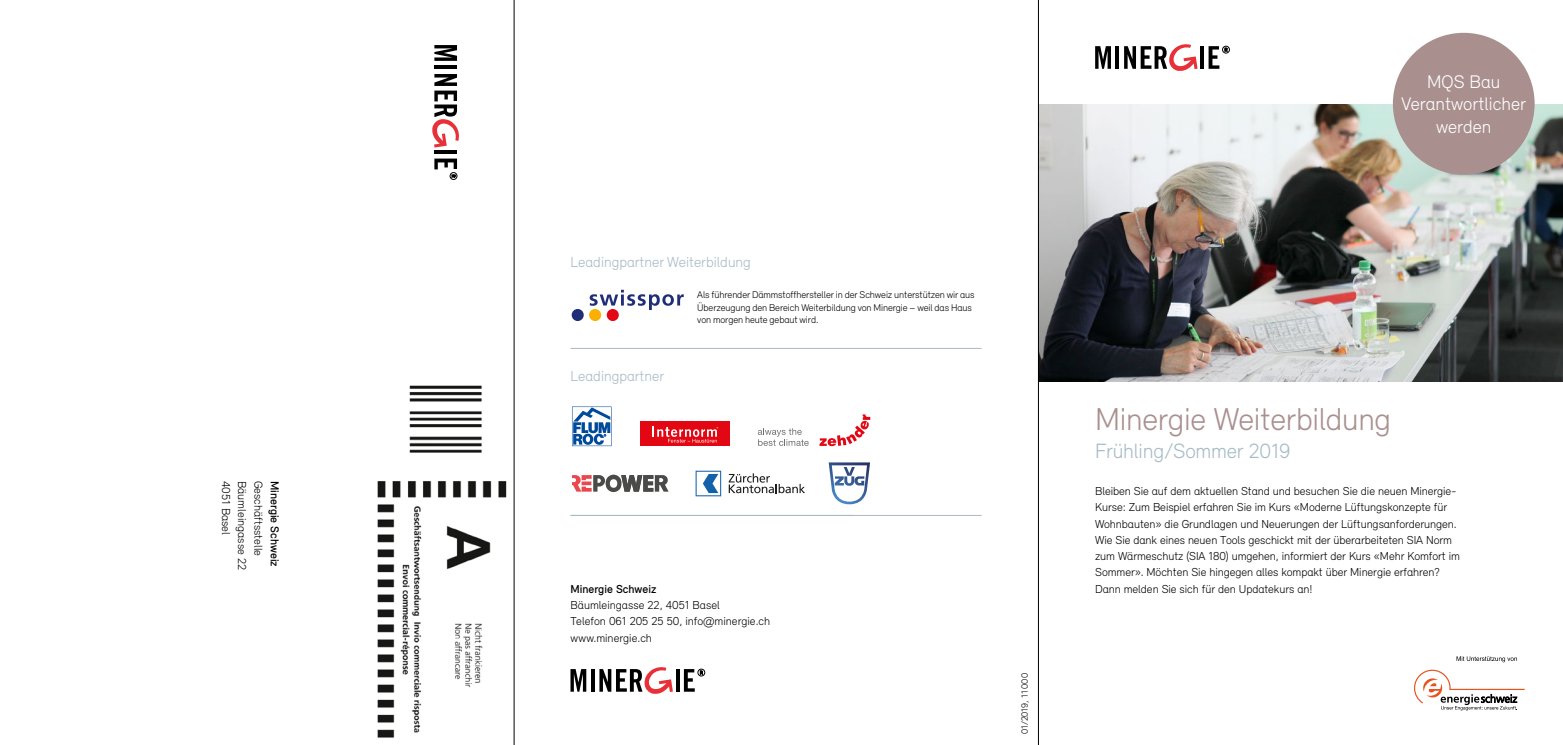
<style>
.page{position:relative;width:1563px;height:745px;background:#fff}
.page>*{position:absolute;margin:0;border:0;box-sizing:border-box;transform-origin:0 0}
.t1{font:300 32.5px "Relevant";letter-spacing:-.01em;color:#a9908f}
.t2{font:300 21.25px "Relevant";letter-spacing:-.01em;color:#a7bbc5}
.t3{font:300 18.75px/22.5px "Relevant";color:#fff;text-align:center}
.t4{font:300 15px "Relevant";color:#a7bbc5}
.t5{font:300 11.88px/16.2px "Relevant";letter-spacing:-.005em;color:#000}
.t6{font:500 11.88px "Relevant";color:#000}
.t7{font:300 10px/12.5px "Relevant";letter-spacing:-.01em;color:#000}
.t8{font:300 9.38px "Relevant";color:#000}
</style>
<div class="page">
<img style="left:1039px;top:105px;width:524px;height:276px">
<div style="left:1393px;top:33px;width:141px;height:142px;background:#a9908f;border-radius:50%"></div>
<hr style="left:570px;top:348px;width:411px;height:1px;background:#a7bbc5">
<svg style="left:590px;top:289px;width:94px;height:21px"></svg>
<div style="left:572px;top:309px;width:12px;height:12px;background:#1f2e77;border-radius:50%"></div>
<div style="left:589px;top:309px;width:12px;height:12px;background:#f9b000;border-radius:50%"></div>
<div style="left:607px;top:309px;width:12px;height:12px;background:#e30613;border-radius:50%"></div>
<svg style="left:1456px;top:656px;width:61px;height:5px"></svg>
<svg style="left:1414px;top:669px;width:111px;height:41px"></svg>
<img style="left:377px;top:350px;width:137px;height:394px">
<hr style="left:570px;top:515px;width:411px;height:1px;background:#a7bbc5">
<svg style="left:572px;top:406px;width:39px;height:40px"></svg>
<div style="left:640px;top:421px;width:89px;height:25px;background:#e30613"></div>
<svg style="left:652px;top:426px;width:66px;height:16px"></svg>
<svg style="left:819px;top:414px;width:51px;height:32px"></svg>
<svg style="left:758px;top:428px;width:50px;height:17px"></svg>
<svg style="left:828px;top:462px;width:42px;height:42px"></svg>
<svg style="left:695px;top:470px;width:26px;height:26px"></svg>
<svg style="left:729px;top:473px;width:76px;height:20px"></svg>
<svg style="left:572px;top:474px;width:96px;height:17px"></svg>
<svg style="left:1095px;top:46px;width:16px;height:23px"></svg>
<hr style="left:1115px;top:46px;width:4px;height:23px;background:#000">
<hr style="left:1200px;top:46px;width:4px;height:23px;background:#000">
<svg style="left:1124px;top:44px;width:73px;height:27px"></svg>
<div style="left:1222px;top:46px;width:8px;height:7px;border:1px solid #000;border-radius:50%"></div>
<svg style="left:1208px;top:46px;width:19px;height:23px"></svg>
<svg style="left:570px;top:669px;width:16px;height:22px"></svg>
<hr style="left:591px;top:668px;width:4px;height:23px;background:#000">
<hr style="left:676px;top:668px;width:3px;height:23px;background:#000">
<svg style="left:599px;top:667px;width:74px;height:26px"></svg>
<div style="left:697px;top:668px;width:8px;height:8px;border:1px solid #000;border-radius:50%"></div>
<svg style="left:684px;top:668px;width:19px;height:23px"></svg>
<svg style="left:434px;top:45px;width:23px;height:16px"></svg>
<hr style="left:434px;top:65px;width:23px;height:4px;background:#000">
<hr style="left:434px;top:150px;width:23px;height:4px;background:#000">
<svg style="left:432px;top:74px;width:27px;height:73px"></svg>
<div style="left:450px;top:172px;width:7px;height:8px;border:1px solid #000;border-radius:50%"></div>
<svg style="left:434px;top:158px;width:23px;height:20px"></svg>
<hr style="left:514px;top:0;width:1px;height:744px;background:#000">
<hr style="left:1038px;top:0;width:1px;height:744px;background:#000">
<p class="t5" style="left:234px;top:480px;width:56px;rotate:90deg">4051 Basel</p>
<p class="t5" style="left:251px;top:480px;width:91px;rotate:90deg">Bäumleingasse 22</p>
<p class="t5" style="left:267px;top:480px;width:77px;rotate:90deg">Geschäftsstelle</p>
<p class="t6" style="left:282px;top:480px;width:87px;rotate:90deg">Minergie Schweiz</p>
<p class="t4" style="left:570px;top:253px;width:182px">Leadingpartner Weiterbildung</p>
<p class="t7" style="left:697px;top:288px;width:279px">Als führender Dämmstoffhersteller in der Schweiz unterstützen wir aus<br>Überzeugung den Bereich Weiterbildung von Minergie – weil das Haus von morgen heute gebaut wird.</p>
<p class="t4" style="left:570px;top:367px;width:95px">Leadingpartner</p>
<p class="t6" style="left:570px;top:581px;width:87px">Minergie Schweiz</p>
<p class="t5" style="left:570px;top:596px;width:201px">Bäumleingasse 22, 4051 Basel<br>Telefon 061 205 25 50, info@minergie.ch www.minergie.ch</p>
<p class="t8" style="left:1019px;top:733px;width:63px;rotate:-90deg">01/2019, 11 000</p>
<h3 class="t3" style="left:1401px;top:70px;width:126px">MQS Bau<br>Verantwortlicher werden</h3>
<h1 class="t1" style="left:1095px;top:400px;width:297px">Minergie Weiterbildung</h1>
<h2 class="t2" style="left:1095px;top:438px;width:197px">Frühling/Sommer 2019</h2>
<p class="t5" style="left:1095px;top:482px;width:366px">Bleiben Sie auf dem aktuellen Stand und besuchen Sie die neuen Minergie-Kurse: Zum Beispiel erfahren Sie im Kurs «Moderne Lüftungskonzepte für Wohnbauten» die Grundlagen und Neuerungen der Lüftungsanforderungen.<br>Wie Sie dank eines neuen Tools geschickt mit der überarbeiteten SIA Norm zum Wärmeschutz (SIA 180) umgehen, informiert der Kurs «Mehr Komfort im Sommer». Möchten Sie hingegen alles kompakt über Minergie erfahren?<br>Dann melden Sie sich für den Updatekurs an!</p>
</div>
